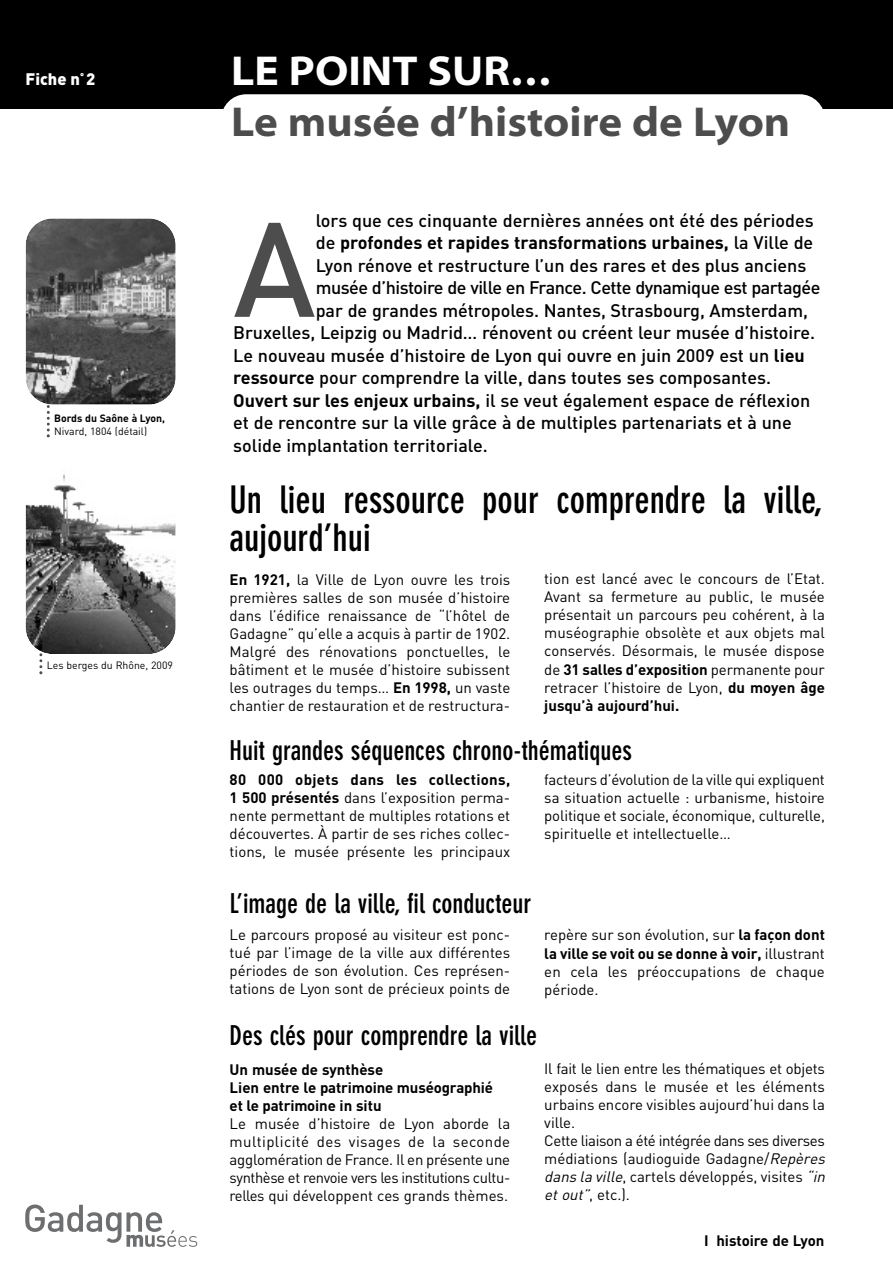
<style>
.page{position:relative;width:893px;height:1263px;background:#fff}
.page>*{position:absolute;margin:0;border:0;box-sizing:border-box;transform-origin:0 0}
.t1{font:500 132px "DIN";color:#4d4d4d}
.t2{font:42px "Myriad MM 700 700";color:#4d4d4d}
.t3{font:42px "Myriad MM 700 700";color:#fff}
.t4{font:700 condensed 37.5px/37.5px "DIN Neuzeit Grotesk";color:#000}
.t5{font:700 condensed 27px "DIN Neuzeit Grotesk";color:#000}
.t6{font:500 18px "DIN";color:#000}
.t7{font:500 18px "DIN";letter-spacing:-.025em;color:#000}
.t8{font:700 18px "DIN";color:#000}
.t9{font:900 16.5px "DIN";color:#fff}
.t10{font:15px/18px "DIN";color:#000;text-align:justify}
.t11{font:700 15px/18px "DIN";letter-spacing:-.01em;color:#000}
.t12{font:10.5px "DIN";color:#000}
.t13{font:700 10.5px "DIN";color:#000}
.s1{font-weight:500}
.s2{font-weight:700}
.s3{font-style:italic}
</style>
<div class="page">
<svg style="left:39px;top:650px;width:3px;height:24px"></svg>
<svg style="left:47px;top:405px;width:3px;height:32px"></svg>
<div style="left:0;top:0;width:893px;height:108px;background:#000"></div>
<div style="left:221px;top:94px;width:604px;height:51px;background:#fff;border-radius:25px"></div>
<img style="left:26px;top:468px;width:150px;height:186px;border-radius:27px">
<img style="left:26px;top:218px;width:150px;height:187px;border-radius:27px">
<svg style="left:25px;top:1204px;width:172px;height:43px"></svg>
<p class="t9" style="left:26px;top:73px;width:71px">Fiche n<sup>°</sup> 2</p>
<p class="t13" style="left:54px;top:415px;width:112px">Bords du Saône à Lyon,</p>
<p class="t12" style="left:54px;top:427px;width:94px">Nivard, 1804 (détail)</p>
<p class="t12" style="left:47px;top:662px;width:128px">Les berges du Rhône, 2009</p>
<h2 class="t3" style="left:231px;top:55px;width:322px">LE POINT SUR…</h2>
<h2 class="t2" style="left:231px;top:106px;width:561px">Le musée d’histoire de Lyon</h2>
<p class="t6" style="left:316px;top:214px;width:500px">lors que ces cinquante dernières années ont été des périodes</p>
<p class="t8" style="left:316px;top:236px;width:499px"><span class="s1">de</span> profondes et rapides transformations urbaines, <span class="s1">la Ville de</span></p>
<p class="t6" style="left:316px;top:259px;width:492px">Lyon rénove et restructure l’un des rares et des plus anciens</p>
<p class="t7" style="left:316px;top:281px;width:506px">musée d’histoire de ville en France. Cette dynamique est partagée</p>
<p class="t6" style="left:316px;top:304px;width:494px">par de grandes métropoles. Nantes, Strasbourg, Amsterdam,</p>
<p class="t6" style="left:233px;top:326px;width:583px">Bruxelles, Leipzig ou Madrid… rénovent ou créent leur musée d’histoire.</p>
<p class="t6" style="left:233px;top:349px;width:573px">Le nouveau musée d’histoire de Lyon qui ouvre en juin 2009 est un <span class="s2">lieu</span></p>
<p class="t6" style="left:233px;top:371px;width:539px"><span class="s2">ressource</span> pour comprendre la ville, dans toutes ses composantes.</p>
<p class="t6" style="left:233px;top:394px;width:579px"><span class="s2">Ouvert sur les enjeux urbains,</span> il se veut également espace de réflexion</p>
<p class="t6" style="left:233px;top:416px;width:560px">et de rencontre sur la ville grâce à de multiples partenariats et à une</p>
<p class="t6" style="left:233px;top:439px;width:256px">solide implantation territoriale.</p>
<h3 class="t4" style="left:230px;top:484px;width:595px">Un lieu ressource pour comprendre la ville, aujourd’hui</h3>
<h1 class="t1" style="left:233px;top:223px;width:84px">A</h1>
<p class="t10" style="left:230px;top:572px;width:282px"><span class="s2">En 1921,</span> la Ville de Lyon ouvre les trois premières salles de son musée d’histoire dans l’édifice renaissance de “l’hôtel de Gadagne” qu’elle a acquis à partir de 1902.<br>Malgré des rénovations ponctuelles, le bâtiment et le musée d’histoire subissent les outrages du temps… <span class="s2">En 1998,</span> un vaste chantier de restauration et de restructura-</p>
<p class="t10" style="left:544px;top:571px;width:282px">tion est lancé avec le concours de l’Etat.<br>Avant sa fermeture au public, le musée présentait un parcours peu cohérent, à la muséographie obsolète et aux objets mal conservés. Désormais, le musée dispose de <span class="s2">31 salles d’exposition</span> permanente pour retracer l’histoire de Lyon, <span class="s2">du moyen âge jusqu’à aujourd’hui.</span></p>
<h3 class="t5" style="left:230px;top:740px;width:404px">Huit grandes séquences chrono-thématiques</h3>
<p class="t10" style="left:230px;top:773px;width:282px"><span class="s2">80 000 objets dans les collections, 1 500 présentés</span> dans l’exposition perma&shy;nente permettant de multiples rotations et découvertes. À partir de ses riches collec&shy;tions, le musée présente les principaux</p>
<p class="t10" style="left:544px;top:772px;width:282px">facteurs d’évolution de la ville qui expliquent sa situation actuelle : urbanisme, histoire politique et sociale, économique, culturelle, spirituelle et intellectuelle…</p>
<h3 class="t5" style="left:230px;top:893px;width:303px">L’image de la ville, fil conducteur</h3>
<p class="t10" style="left:230px;top:927px;width:282px">Le parcours proposé au visiteur est ponc&shy;tué par l’image de la ville aux différentes périodes de son évolution. Ces représen&shy;tations de Lyon sont de précieux points de</p>
<p class="t10" style="left:544px;top:927px;width:282px">repère sur son évolution, sur <span class="s2">la façon dont la ville se voit ou se donne à voir,</span> illustrant en cela les préoccupations de chaque période.</p>
<h3 class="t5" style="left:230px;top:1025px;width:309px">Des clés pour comprendre la ville</h3>
<p class="t11" style="left:230px;top:1062px;width:265px">Un musée de synthèse<br>Lien entre le patrimoine muséographié et le patrimoine in situ</p>
<p class="t10" style="left:230px;top:1116px;width:282px">Le musée d’histoire de Lyon aborde la multiplicité des visages de la seconde agglomération de France. Il en présente une synthèse et renvoie vers les institutions cultu&shy;relles qui développent ces grands thèmes.</p>
<p class="t10" style="left:544px;top:1062px;width:285px;text-align:left">Il fait le lien entre les thématiques et objets exposés dans le musée et les éléments urbains encore visibles aujourd’hui dans la ville.<br>Cette liaison a été intégrée dans ses diverses médiations (audioguide Gadagne/<span class="s3">Repères dans la ville</span>, cartels développés, visites <span class="s3">“in et out”</span>, etc.).</p>
<p class="t11" style="left:704px;top:1233px;width:122px">I histoire de Lyon</p>
</div>
